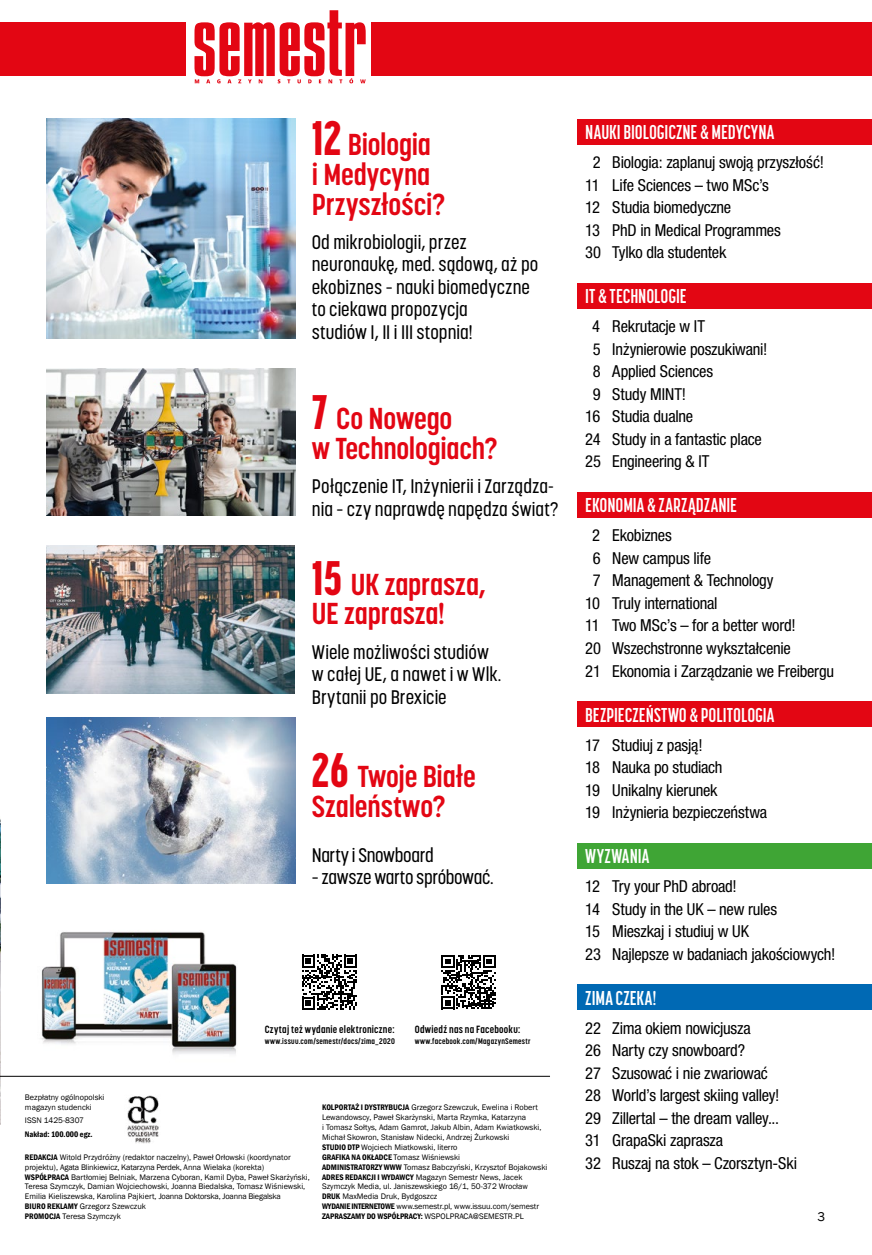
<style>
.page{position:relative;width:872px;height:1255px;background:#fff}
.page>*{position:absolute;margin:0;border:0;box-sizing:border-box;transform-origin:0 0}
.t1{font:700 30px/29.7px "Korolev Condensed";letter-spacing:-.005em;color:#e30613}
.t2{font:700 19.8px "Korolev Compressed";color:#fff}
.t3{font:500 19.5px/22.5px "Korolev Condensed";color:#000}
.t4{font:500 19.5px "Korolev Condensed";letter-spacing:-.02em;color:#000}
.t5{font:condensed 16.5px/22.5px "Helvetica Neue LT Pro";letter-spacing:-.015em;color:#000}
.t6{font:13.05px "Franklin Gothic";color:#000}
.t7{font:700 10.35px "Korolev Condensed";letter-spacing:.025em;color:#000}
.t8{font:8.25px/9.9px "Franklin Gothic";color:#000}
.t9{font:600 condensed 8.25px "Franklin Gothic";color:#000}
.t10{font:700 8.1px "Korolev Condensed";letter-spacing:.03em;color:#000}
.s1{font-family:"Korolev Compressed";font-weight:800;font-size:48px}
.s2{font-weight:600;font-stretch:condensed}
.s3{font-family:"Humanist 521 BT";font-weight:400;font-stretch:condensed}
</style>
<div class="page">
<img style="left:32px;top:931px;width:205px;height:146px">
<div style="left:577px;top:843px;width:295px;height:26px;background:#3fa535"></div>
<img style="left:0;top:819px;width:1px;height:305px">
<div style="left:577px;top:700px;width:295px;height:26px;background:#e30613"></div>
<div style="left:577px;top:492px;width:295px;height:26px;background:#e30613"></div>
<div style="left:577px;top:282px;width:295px;height:26px;background:#e30613"></div>
<div style="left:0;top:22px;width:185px;height:54px;background:#e30613"></div>
<svg style="left:194px;top:10px;width:172px;height:73px"></svg>
<svg style="left:441px;top:955px;width:55px;height:54px"></svg>
<svg style="left:302px;top:954px;width:55px;height:55px"></svg>
<hr style="left:0;top:1075px;width:550px;height:1px;background:#000">
<img style="left:127px;top:1095px;width:32px;height:48px">
<div style="left:371px;top:22px;width:501px;height:54px;background:#e30613"></div>
<img style="left:47px;top:369px;width:248px;height:146px">
<img style="left:47px;top:545px;width:248px;height:148px">
<img style="left:47px;top:717px;width:248px;height:167px">
<div style="left:577px;top:984px;width:295px;height:26px;background:#0069b4"></div>
<div style="left:577px;top:119px;width:295px;height:26px;background:#e30613"></div>
<img style="left:47px;top:119px;width:248px;height:220px">
<h1 class="t1" style="left:312px;top:130px;width:135px"><span class="s1">12</span> Biologia<br>i Medycyna<br>Przyszłości?</h1>
<h3 class="t3" style="left:312px;top:231px;width:228px">Od mikrobiologii, przez neuronaukę, med. sądową, aż po ekobiznes – nauki biomedyczne to ciekawa propozycja<br>studiów I, II i III stopnia!</h3>
<h1 class="t1" style="left:312px;top:403px;width:187px"><span class="s1">7</span> Co Nowego<br>w Technologiach?</h1>
<h3 class="t3" style="left:312px;top:475px;width:248px">Połączenie IT, Inżynierii i Zarządza&shy;nia – czy naprawdę napędza świat?</h3>
<h1 class="t1" style="left:312px;top:569px;width:176px"><span class="s1">15</span> UK zaprasza,<br>UE zaprasza!</h1>
<h3 class="t3" style="left:312px;top:640px;width:191px">Wiele możliwości studiów w całej UE, a nawet i w Wlk.<br>Brytanii po Brexicie</h3>
<h1 class="t1" style="left:312px;top:761px;width:166px"><span class="s1">26</span> Twoje Białe<br>Szaleństwo?</h1>
<h3 class="t4" style="left:312px;top:843px;width:123px">Narty i Snowboard</h3>
<h3 class="t4" style="left:312px;top:866px;width:183px">– zawsze warto spróbować.</h3>
<p class="t7" style="left:265px;top:1023px;width:131px">Czytaj też wydanie elektroniczne:</p>
<p class="t10" style="left:265px;top:1036px;width:132px">www.issuu.com/semestr/docs/zima_2020</p>
<p class="t7" style="left:415px;top:1023px;width:107px">Odwiedź nas na Facebooku:</p>
<p class="t10" style="left:415px;top:1036px;width:117px">www.facebook.com/MagazynSemestr</p>
<p class="t8" style="left:25px;top:1092px;width:81px">Bezpłatny ogólnopolski magazyn studencki</p>
<p class="t8" style="left:25px;top:1115px;width:60px">ISSN 1425-8307</p>
<p class="t9" style="left:25px;top:1128px;width:69px">Nakład: 100.000 egz.</p>
<p class="t8" style="left:25px;top:1152px;width:286px"><span class="s2">REDAKCJA</span> Witold Przydróżny (redaktor naczelny), Paweł Orłowski (koordynator projektu), Agata Blinkiewicz, Katarzyna Perdek, Anna Wielaka (korekta)<br><span class="s2">WSPÓŁPRACA</span> Bartłomiej Belniak, Marzena Cyboran, Kamil Dyba, Paweł Skarżyński, Teresa Szymczyk, Damian Wojciechowski, Joanna Biedalska, Tomasz Wiśniewski, Emilia Kieliszewska, Karolina Pajkiert, Joanna Doktorska, Joanna Biegalska<br><span class="s2">BIURO REKLAMY</span> Grzegorz Szewczuk<br><span class="s2">PROMOCJA</span> Teresa Szymczyk</p>
<p class="t8" style="left:322px;top:1102px;width:227px"><span class="s2">KOLPORTAŻ I DYSTRYBUCJA</span> Grzegorz Szewczuk, Ewelina i Robert Lewandowscy, Paweł Skarżynski, Marta Rzymka, Katarzyna<br>i Tomasz Sołtys, Adam Gamrot, Jakub Albin, Adam Kwiatkowski, Michał Skowron, Stanisław Nidecki, Andrzej Żurkowski<br><span class="s2">STUDIO DTP</span> Wojciech Miatkowski, literro<br><span class="s2">GRAFIKA NA OKŁADCE</span> Tomasz Wiśniewski<br><span class="s2">ADMINISTRATORZY WWW</span> Tomasz Babczyński, Krzysztof Bojakowski <span class="s2">ADRES REDAKCJI I WYDAWCY</span> Magazyn Semestr News, Jacek Szymczyk Media, ul. Janiszewskiego 16/1, 50-372 Wrocław <span class="s2">DRUK</span> MaxMedia Druk, Bydgoszcz<br><span class="s2">WYDANIE INTERNETOWE</span> www.semestr.pl, www.issuu.com/semestr <span class="s2">ZAPRASZAMY DO WSPÓŁPRACY:</span> WSPOLPRACA@SEMESTR.PL</p>
<h2 class="t2" style="left:585px;top:121px;width:191px">NAUKI BIOLOGICZNE <span class="s3">&amp;</span> MEDYCYNA</h2>
<h3 class="t5" style="left:585px;top:151px;width:240px;text-indent:8px">2 Biologia: zaplanuj swoją przyszłość!<br>11 Life Sciences – two MSc’s<br>12 Studia biomedyczne<br>13 PhD in Medical Programmes<br>30 Tylko dla studentek</h3>
<h2 class="t2" style="left:585px;top:285px;width:103px">IT <span class="s3">&amp;</span> TECHNOLOGIE</h2>
<h3 class="t5" style="left:592px;top:315px;width:114px">4 Rekrutacje w IT</h3>
<h3 class="t5" style="left:593px;top:337px;width:176px">5 Inżynierowie poszukiwani!</h3>
<h3 class="t5" style="left:593px;top:360px;width:122px">8 Applied Sciences</h3>
<h3 class="t5" style="left:593px;top:382px;width:95px">9 Study MINT!</h3>
<h3 class="t5" style="left:585px;top:405px;width:109px">16 Studia dualne</h3>
<h3 class="t5" style="left:585px;top:427px;width:178px">24 Study in a fantastic place</h3>
<h3 class="t5" style="left:585px;top:450px;width:126px">25 Engineering &amp; IT</h3>
<h2 class="t2" style="left:585px;top:494px;width:153px">EKONOMIA <span class="s3">&amp;</span> ZARZĄDZANIE</h2>
<h3 class="t5" style="left:592px;top:524px;width:81px">2 Ekobiznes</h3>
<h3 class="t5" style="left:593px;top:546px;width:120px">6 New campus life</h3>
<h3 class="t5" style="left:593px;top:569px;width:182px">7 Management &amp; Technology</h3>
<h3 class="t5" style="left:585px;top:591px;width:134px">10 Truly international</h3>
<h3 class="t5" style="left:585px;top:614px;width:212px">11 Two MSc’s – for a better word!</h3>
<h3 class="t5" style="left:585px;top:636px;width:207px">20 Wszechstronne wykształcenie</h3>
<h3 class="t5" style="left:585px;top:659px;width:250px">21 Ekonomia i Zarządzanie we Freibergu</h3>
<h2 class="t2" style="left:585px;top:703px;width:191px">BEZPIECZEŃSTWO <span class="s3">&amp;</span> POLITOLOGIA</h2>
<h3 class="t5" style="left:585px;top:733px;width:183px">17 Studiuj z pasją!<br>18 Nauka po studiach<br>19 Unikalny kierunek<br>19 Inżynieria bezpieczeństwa</h3>
<h2 class="t2" style="left:585px;top:845px;width:66px">WYZWANIA</h2>
<h3 class="t5" style="left:585px;top:874px;width:251px">12 Try your PhD abroad!<br>14 Study in the UK – new rules<br>15 Mieszkaj i studiuj w UK<br>23 Najlepsze w badaniach jakościowych!</h3>
<h2 class="t2" style="left:585px;top:986px;width:72px">ZIMA CZEKA!</h2>
<h3 class="t5" style="left:585px;top:1016px;width:213px">22 Zima okiem nowicjusza<br>26 Narty czy snowboard?<br>27 Szusować i nie zwariować<br>28 World’s largest skiing valley!<br>29 Zillertal – the dream valley...<br>31 GrapaSki zaprasza<br>32 Ruszaj na stok – Czorsztyn-Ski</h3>
<h3 class="t6" style="left:817px;top:1208px;width:9px">3</h3>
</div>
